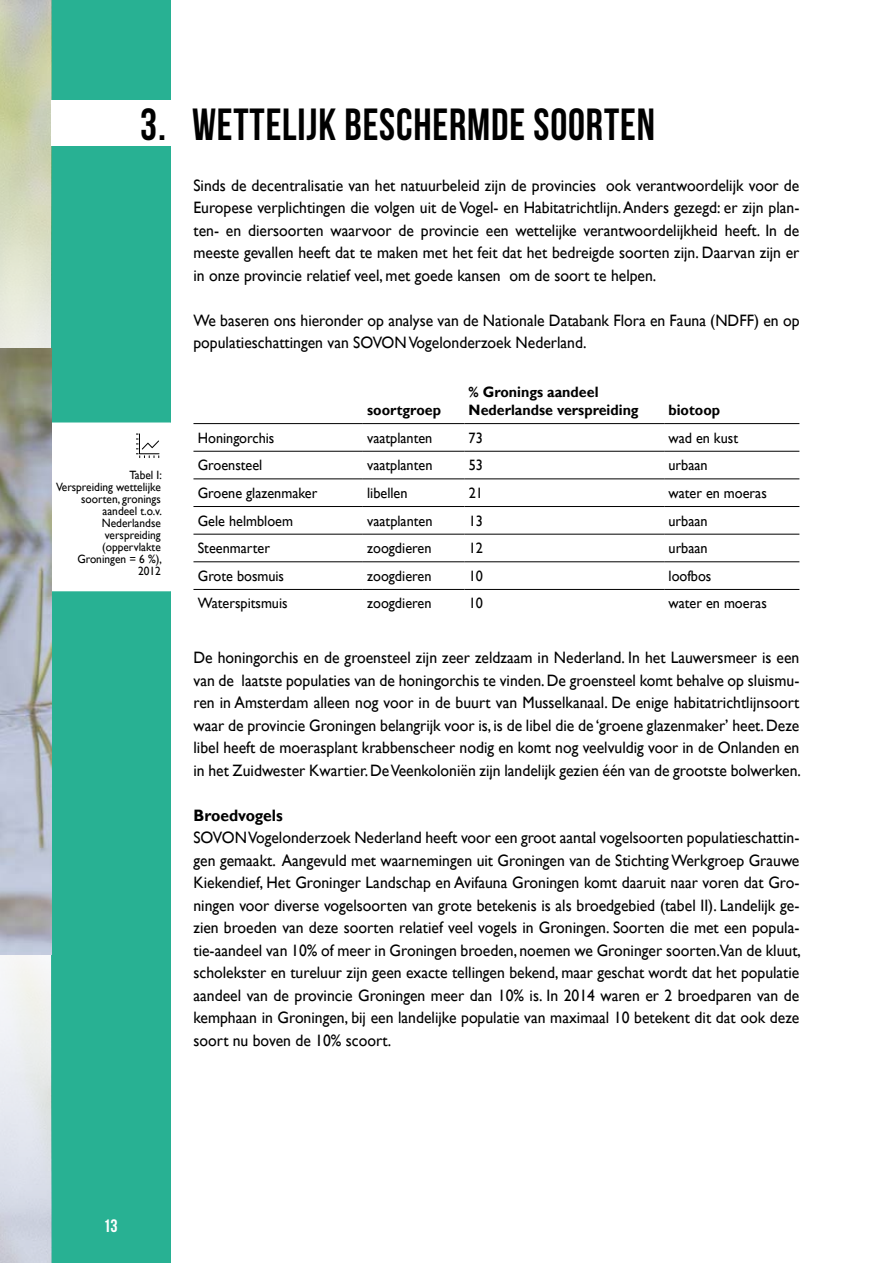
<style>
.page{position:relative;width:893px;height:1263px;background:#fff}
.page>*{position:absolute;margin:0;border:0;box-sizing:border-box;transform-origin:0 0}
.t1{font:45px "Bebas Neue";letter-spacing:.02em;color:#000;scale:.95 1}
.t2{font:18px "Bebas Neue";color:#fff}
.t3{font:16.5px/22.5px "Gill Sans";color:#000;text-align:justify;scale:.95 1}
.t4{font:700 16.5px "Gill Sans";color:#000;scale:.95 1}
.t5{font:15px "Gill Sans";color:#000;scale:.95 1}
.t6{font:700 15px/18px "Gill Sans";color:#000;scale:.95 1}
.t7{font:12px/12px "Gill Sans";color:#000;text-align:right;scale:.95 1}
</style>
<div class="page">
<div style="left:51px;top:0;width:119px;height:1263px;background:#28b193"></div>
<div style="left:51px;top:423px;width:119px;height:167px;background:#fff"></div>
<div style="left:50px;top:422px;width:121px;height:169px;border:2px solid #fff"></div>
<svg style="left:136px;top:433px;width:23px;height:25px"></svg>
<img style="left:0;top:348px;width:51px;height:606px">
<div style="left:51px;top:101px;width:748px;height:45px;background:#fff"></div>
<hr style="left:193px;top:451px;width:170px;height:1px;background:#000">
<hr style="left:363px;top:451px;width:101px;height:1px;background:#000">
<hr style="left:464px;top:451px;width:200px;height:1px;background:#000">
<hr style="left:664px;top:451px;width:135px;height:1px;background:#000">
<hr style="left:193px;top:479px;width:170px;height:1px;background:#000">
<hr style="left:363px;top:479px;width:101px;height:1px;background:#000">
<hr style="left:464px;top:479px;width:200px;height:1px;background:#000">
<hr style="left:664px;top:479px;width:135px;height:1px;background:#000">
<hr style="left:193px;top:506px;width:170px;height:1px;background:#000">
<hr style="left:363px;top:506px;width:101px;height:1px;background:#000">
<hr style="left:464px;top:506px;width:200px;height:1px;background:#000">
<hr style="left:664px;top:506px;width:135px;height:1px;background:#000">
<hr style="left:193px;top:534px;width:170px;height:1px;background:#000">
<hr style="left:363px;top:534px;width:101px;height:1px;background:#000">
<hr style="left:464px;top:534px;width:200px;height:1px;background:#000">
<hr style="left:664px;top:534px;width:135px;height:1px;background:#000">
<hr style="left:193px;top:561px;width:170px;height:1px;background:#000">
<hr style="left:363px;top:561px;width:101px;height:1px;background:#000">
<hr style="left:464px;top:561px;width:200px;height:1px;background:#000">
<hr style="left:664px;top:561px;width:135px;height:1px;background:#000">
<hr style="left:193px;top:589px;width:170px;height:1px;background:#000">
<hr style="left:363px;top:589px;width:101px;height:1px;background:#000">
<hr style="left:464px;top:589px;width:200px;height:1px;background:#000">
<hr style="left:664px;top:589px;width:135px;height:1px;background:#000">
<hr style="left:193px;top:423px;width:170px;height:1px;background:#000">
<hr style="left:363px;top:423px;width:101px;height:1px;background:#000">
<hr style="left:464px;top:423px;width:200px;height:1px;background:#000">
<hr style="left:664px;top:423px;width:135px;height:1px;background:#000">
<h1 class="t1" style="left:140px;top:100px;width:543px">3. WETTELIJK BESCHERMDE SOORTEN</h1>
<p class="t3" style="left:193px;top:174px;width:639px">Sinds de decentralisatie van het natuurbeleid zijn de provincies ook verantwoordelijk voor de Europese verplichtingen die volgen uit de Vogel- en Habitatrichtlijn. Anders gezegd: er zijn plan&shy;ten- en diersoorten waarvoor de provincie een wettelijke verantwoordelijkheid heeft. In de meeste gevallen heeft dat te maken met het feit dat het bedreigde soorten zijn. Daarvan zijn er in onze provincie relatief veel, met goede kansen om de soort te helpen.</p>
<p class="t3" style="left:193px;top:309px;width:639px">We baseren ons hieronder op analyse van de Nationale Databank Flora en Fauna (NDFF) en op populatieschattingen van SOVON Vogelonderzoek Nederland.</p>
<p class="t7" style="left:56px;top:469px;width:113px">Tabel I:<br>Verspreiding wettelijke soorten, gronings aandeel t.o.v.<br>Nederlandse verspreiding (oppervlakte<br>Groningen = 6 %),<br>2012</p>
<p class="t6" style="left:367px;top:401px;width:79px">soortgroep</p>
<p class="t6" style="left:469px;top:383px;width:180px">% Gronings aandeel<br>Nederlandse verspreiding</p>
<p class="t6" style="left:668px;top:401px;width:56px">biotoop</p>
<p class="t5" style="left:198px;top:429px;width:82px">Honingorchis</p>
<p class="t5" style="left:367px;top:429px;width:70px">vaatplanten</p>
<p class="t5" style="left:469px;top:429px;width:16px">73</p>
<p class="t5" style="left:668px;top:429px;width:75px">wad en kust</p>
<p class="t5" style="left:198px;top:456px;width:70px">Groensteel</p>
<p class="t5" style="left:367px;top:456px;width:70px">vaatplanten</p>
<p class="t5" style="left:469px;top:456px;width:16px">53</p>
<p class="t5" style="left:668px;top:456px;width:43px">urbaan</p>
<p class="t5" style="left:198px;top:484px;width:127px">Groene glazenmaker</p>
<p class="t5" style="left:367px;top:484px;width:44px">libellen</p>
<p class="t5" style="left:469px;top:484px;width:16px">21</p>
<p class="t5" style="left:668px;top:484px;width:105px">water en moeras</p>
<p class="t5" style="left:198px;top:512px;width:102px">Gele helmbloem</p>
<p class="t5" style="left:367px;top:512px;width:70px">vaatplanten</p>
<p class="t5" style="left:469px;top:512px;width:16px">13</p>
<p class="t5" style="left:668px;top:512px;width:43px">urbaan</p>
<p class="t5" style="left:198px;top:539px;width:78px">Steenmarter</p>
<p class="t5" style="left:367px;top:539px;width:69px">zoogdieren</p>
<p class="t5" style="left:469px;top:539px;width:16px">12</p>
<p class="t5" style="left:668px;top:539px;width:43px">urbaan</p>
<p class="t5" style="left:198px;top:567px;width:92px">Grote bosmuis</p>
<p class="t5" style="left:367px;top:567px;width:69px">zoogdieren</p>
<p class="t5" style="left:469px;top:567px;width:16px">10</p>
<p class="t5" style="left:669px;top:567px;width:47px">loofbos</p>
<p class="t5" style="left:198px;top:595px;width:96px">Waterspitsmuis</p>
<p class="t5" style="left:367px;top:595px;width:69px">zoogdieren</p>
<p class="t5" style="left:469px;top:595px;width:16px">10</p>
<p class="t5" style="left:669px;top:595px;width:105px">water en moeras</p>
<p class="t3" style="left:193px;top:647px;width:641px">De honingorchis en de groensteel zijn zeer zeldzaam in Nederland. In het Lauwersmeer is een van de laatste populaties van de honingorchis te vinden. De groensteel komt behalve op sluismu&shy;ren in Amsterdam alleen nog voor in de buurt van Musselkanaal. De enige habitatrichtlijnsoort waar de provincie Groningen belangrijk voor is, is de libel die de ‘groene glazenmaker’ heet. Deze libel heeft de moerasplant krabbenscheer nodig en komt nog veelvuldig voor in de Onlanden en in het Zuidwester Kwartier. De Veenkoloniën zijn landelijk gezien één van de grootste bolwerken.</p>
<p class="t4" style="left:193px;top:805px;width:95px">Broedvogels</p>
<p class="t3" style="left:193px;top:827px;width:641px">SOVON Vogelonderzoek Nederland heeft voor een groot aantal vogelsoorten populatieschattin&shy;gen gemaakt. Aangevuld met waarnemingen uit Groningen van de Stichting Werkgroep Grauwe Kiekendief, Het Groninger Landschap en Avifauna Groningen komt daaruit naar voren dat Gro&shy;ningen voor diverse vogelsoorten van grote betekenis is als broedgebied (tabel II). Landelijk ge&shy;zien broeden van deze soorten relatief veel vogels in Groningen. Soorten die met een popula&shy;tie-aandeel van 10% of meer in Groningen broeden, noemen we Groninger soorten.Van de kluut, scholekster en tureluur zijn geen exacte tellingen bekend, maar geschat wordt dat het populatie aandeel van de provincie Groningen meer dan 10% is. In 2014 waren er 2 broedparen van de kemphaan in Groningen, bij een landelijke populatie van maximaal 10 betekent dit dat ook deze soort nu boven de 10% scoort.</p>
<p class="t2" style="left:103px;top:1216px;width:16px">13</p>
</div>
